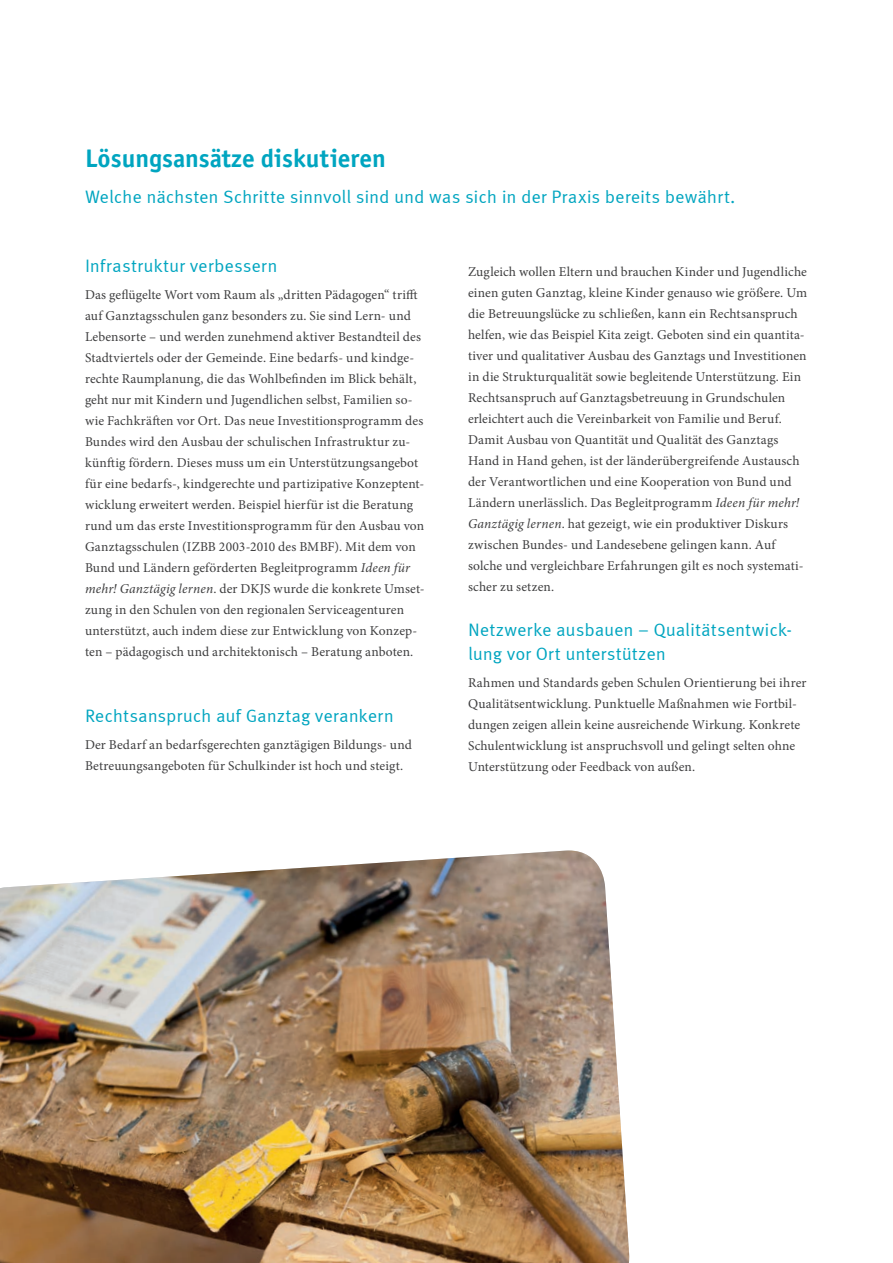
<style>
.page{position:relative;width:893px;height:1263px;background:#fff}
.page>*{position:absolute;margin:0;border:0;box-sizing:border-box;transform-origin:0 0}
.t1{font:25.5px "Officina Sans Bold ITC";color:#00a5c0}
.t2{font:18px/24px "Meta Correspondence";letter-spacing:-.005em;color:#00a5c0}
.t3{font:13.5px/21px "Minion Pro";letter-spacing:.01em;color:#3e3e3f}
.s1{font-style:italic}
</style>
<div class="page">
<img style="left:0;top:850px;width:629px;height:413px">
<h1 class="t1" style="left:85px;top:143px;width:302px">Lösungsansätze diskutieren</h1>
<h2 class="t2" style="left:85px;top:185px;width:652px">Welche nächsten Schritte sinnvoll sind und was sich in der Praxis bereits bewährt.</h2>
<h2 class="t2" style="left:85px;top:253px;width:194px">Infrastruktur verbessern</h2>
<p class="t3" style="left:85px;top:284px;width:341px">Das geflügelte Wort vom Raum als „dritten Pädagogen“ trifft auf Ganztagsschulen ganz besonders zu. Sie sind Lern- und Lebensorte – und werden zunehmend aktiver Bestandteil des Stadtviertels oder der Gemeinde. Eine bedarfs- und kindge&shy;rechte Raumplanung, die das Wohlbefinden im Blick behält, geht nur mit Kindern und Jugendlichen selbst, Familien so&shy;wie Fachkräften vor Ort. Das neue Investitionsprogramm des Bundes wird den Ausbau der schulischen Infrastruktur zu&shy;künftig fördern. Dieses muss um ein Unterstützungsangebot für eine bedarfs-, kindgerechte und partizipative Konzeptent&shy;wicklung erweitert werden. Beispiel hierfür ist die Beratung rund um das erste Investitionsprogramm für den Ausbau von Ganztagsschulen (IZBB 2003-2010 des BMBF). Mit dem von Bund und Ländern geförderten Begleitprogramm <span class="s1">Ideen für mehr! Ganztägig lernen</span>. der DKJS wurde die konkrete Umset&shy;zung in den Schulen von den regionalen Serviceagenturen unterstützt, auch indem diese zur Entwicklung von Konzep&shy;ten – pädagogisch und architektonisch – Beratung anboten.</p>
<h2 class="t2" style="left:85px;top:703px;width:310px">Rechtsanspruch auf Ganztag verankern</h2>
<p class="t3" style="left:85px;top:734px;width:328px">Der Bedarf an bedarfsgerechten ganztägigen Bildungs- und<br>Betreuungsangeboten für Schulkinder ist hoch und steigt.</p>
<p class="t3" style="left:468px;top:261px;width:340px">Zugleich wollen Eltern und brauchen Kinder und Jugendliche einen guten Ganztag, kleine Kinder genauso wie größere. Um die Betreuungslücke zu schließen, kann ein Rechtsanspruch helfen, wie das Beispiel Kita zeigt. Geboten sind ein quantita&shy;tiver und qualitativer Ausbau des Ganztags und Investitionen in die Strukturqualität sowie begleitende Unterstützung. Ein Rechtsanspruch auf Ganztagsbetreuung in Grundschulen erleichtert auch die Vereinbarkeit von Familie und Beruf.<br>Damit Ausbau von Quantität und Qualität des Ganztags Hand in Hand gehen, ist der länderübergreifende Austausch der Verantwortlichen und eine Kooperation von Bund und Ländern unerlässlich. Das Begleitprogramm <span class="s1">Ideen für mehr!<br>Ganztägig lernen</span>. hat gezeigt, wie ein produktiver Diskurs zwischen Bundes- und Landesebene gelingen kann. Auf solche und vergleichbare Erfahrungen gilt es noch systemati&shy;scher zu setzen.</p>
<h2 class="t2" style="left:468px;top:617px;width:325px">Netzwerke ausbauen – Qualitätsentwick&shy;lung vor Ort unterstützen</h2>
<p class="t3" style="left:468px;top:672px;width:340px">Rahmen und Standards geben Schulen Orientierung bei ihrer Qualitätsentwicklung. Punktuelle Maßnahmen wie Fortbil&shy;dungen zeigen allein keine ausreichende Wirkung. Konkrete Schulentwicklung ist anspruchsvoll und gelingt selten ohne Unterstützung oder Feedback von außen.</p>
</div>
